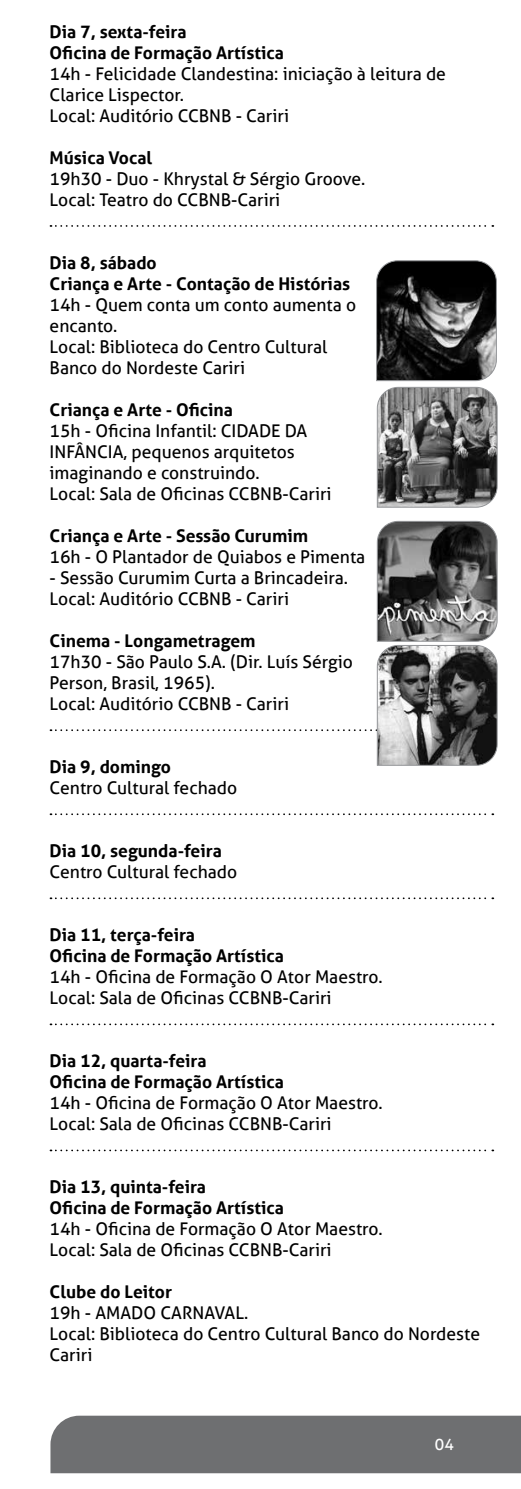
<style>
.page{position:relative;width:521px;height:1489px;background:#fff}
.page>*{position:absolute;margin:0;border:0;box-sizing:border-box;transform-origin:0 0}
.t1{font:17.5px/21px "Aller";color:#000}
.t2{font:700 17.5px/21px "Aller";color:#000}
.t3{font:15.75px "Aller";color:#fff}
</style>
<div class="page">
<div style="left:50px;top:1415px;width:471px;height:57px;background:#6e6f71"></div>
<svg style="left:50px;top:225px;width:443px;height:2px"></svg>
<svg style="left:50px;top:813px;width:443px;height:2px"></svg>
<svg style="left:50px;top:897px;width:443px;height:2px"></svg>
<svg style="left:50px;top:1023px;width:443px;height:2px"></svg>
<svg style="left:50px;top:1149px;width:443px;height:2px"></svg>
<svg style="left:377px;top:387px;width:120px;height:120px;background:#6a6b6b"></svg>
<svg style="left:50px;top:521px;width:447px;height:244px"></svg>
<svg style="left:376px;top:260px;width:121px;height:121px;background:#333"></svg>
<p class="t2" style="left:50px;top:21px;width:236px">Dia 7, sexta-feira<br>Oficina de Formação Artística</p>
<p class="t1" style="left:50px;top:63px;width:398px">14h - Felicidade Clandestina: iniciação à leitura de<br>Clarice Lispector.<br>Local: Auditório CCBNB - Cariri</p>
<p class="t2" style="left:50px;top:147px;width:104px">Música Vocal</p>
<p class="t1" style="left:50px;top:168px;width:317px">19h30 - Duo - Khrystal &amp; Sérgio Groove.<br>Local: Teatro do CCBNB-Cariri</p>
<p class="t2" style="left:50px;top:252px;width:302px">Dia 8, sábado<br>Criança e Arte - Contação de Histórias</p>
<p class="t1" style="left:50px;top:294px;width:308px">14h - Quem conta um conto aumenta o encanto.<br>Local: Biblioteca do Centro Cultural<br>Banco do Nordeste Cariri</p>
<p class="t2" style="left:50px;top:399px;width:185px">Criança e Arte - Oficina</p>
<p class="t1" style="left:50px;top:420px;width:283px">15h - Oficina Infantil: CIDADE DA<br>INFÂNCIA, pequenos arquitetos imaginando e construindo.<br>Local: Sala de Oficinas CCBNB-Cariri</p>
<p class="t2" style="left:50px;top:525px;width:260px">Criança e Arte - Sessão Curumim</p>
<p class="t1" style="left:50px;top:546px;width:317px">16h - O Plantador de Quiabos e Pimenta</p>
<p class="t1" style="left:50px;top:567px;width:300px">- Sessão Curumim Curta a Brincadeira.<br>Local: Auditório CCBNB - Cariri</p>
<p class="t2" style="left:50px;top:630px;width:207px">Cinema - Longametragem</p>
<p class="t1" style="left:50px;top:651px;width:305px">17h30 - São Paulo S.A. (Dir. Luís Sérgio<br>Person, Brasil, 1965).<br>Local: Auditório CCBNB - Cariri</p>
<p class="t2" style="left:50px;top:756px;width:123px">Dia 9, domingo</p>
<p class="t1" style="left:50px;top:777px;width:189px">Centro Cultural fechado</p>
<p class="t2" style="left:50px;top:840px;width:174px">Dia 10, segunda-feira</p>
<p class="t1" style="left:50px;top:861px;width:189px">Centro Cultural fechado</p>
<p class="t2" style="left:50px;top:924px;width:236px">Dia 11, terça-feira<br>Oficina de Formação Artística</p>
<p class="t1" style="left:50px;top:966px;width:335px">14h - Oficina de Formação O Ator Maestro.<br>Local: Sala de Oficinas CCBNB-Cariri</p>
<p class="t2" style="left:50px;top:1050px;width:236px">Dia 12, quarta-feira<br>Oficina de Formação Artística</p>
<p class="t1" style="left:50px;top:1092px;width:335px">14h - Oficina de Formação O Ator Maestro.<br>Local: Sala de Oficinas CCBNB-Cariri</p>
<p class="t2" style="left:50px;top:1176px;width:236px">Dia 13, quinta-feira<br>Oficina de Formação Artística</p>
<p class="t1" style="left:50px;top:1218px;width:335px">14h - Oficina de Formação O Ator Maestro.<br>Local: Sala de Oficinas CCBNB-Cariri</p>
<p class="t2" style="left:50px;top:1281px;width:124px">Clube do Leitor</p>
<p class="t1" style="left:50px;top:1302px;width:432px">19h - AMADO CARNAVAL.<br>Local: Biblioteca do Centro Cultural Banco do Nordeste<br>Cariri</p>
<p class="t3" style="left:435px;top:1434px;width:20px">04</p>
</div>
